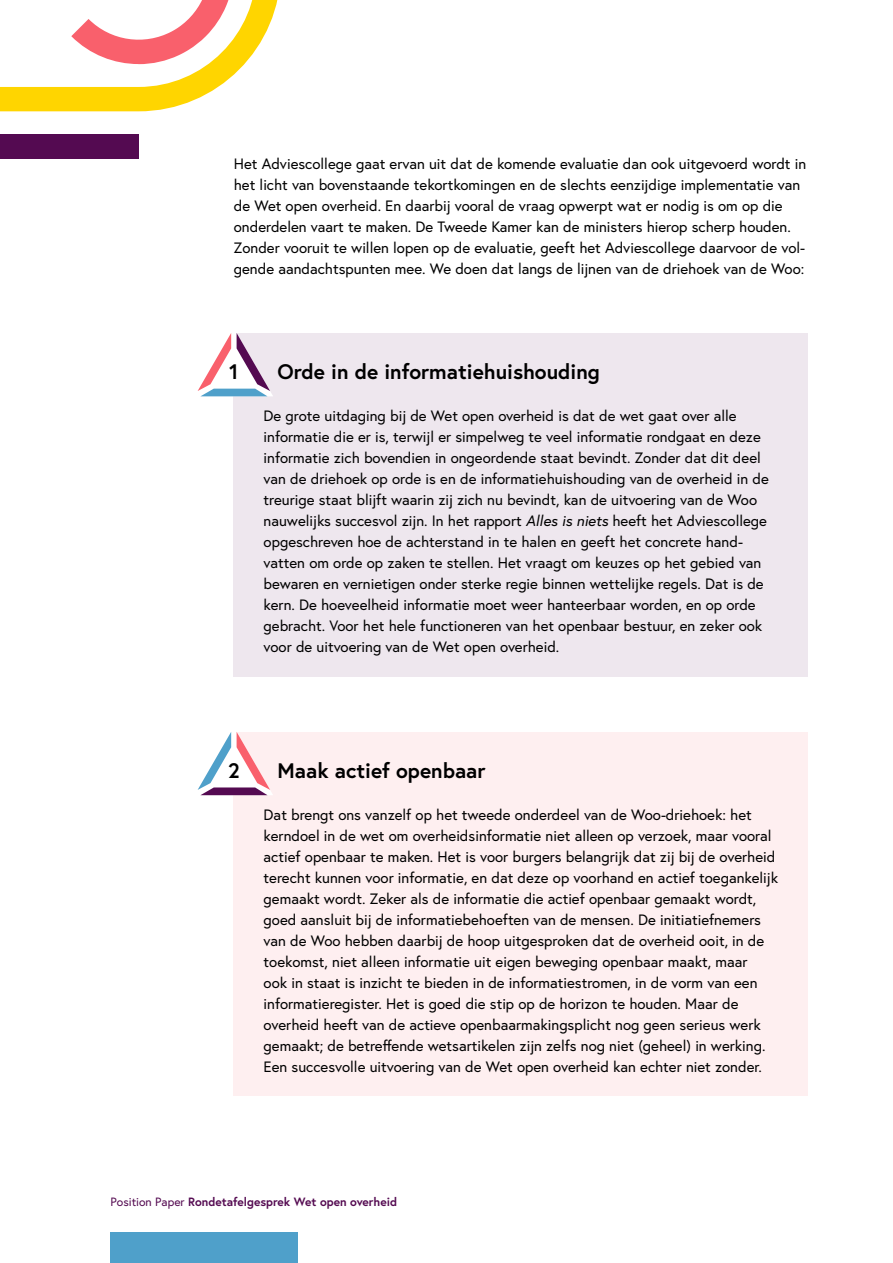
<style>
.page{position:relative;width:893px;height:1263px;background:#fff}
.page>*{position:absolute;margin:0;border:0;box-sizing:border-box;transform-origin:0 0}
.H2_-_Kaderkopje_paars{font:700 21px "Europa";color:#000}
.H2_-_Kaderkopje_roze{font:700 21px "Europa";color:#000}
.P_-_Kadar_plat_roze{font:15px/21px "Europa";color:#000}
.P_-_Kader_plat_paars{font:15px/21px "Europa";color:#000}
.P_-_Plat{font:15px/21px "Europa";color:#000}
.t1{font:700 12px "Europa";color:#540a51}
.s1{font-style:italic}
.s2{font-weight:400}
</style>
<div class="page">
<div style="left:111px;top:1233px;width:187px;height:30px;background:#4fa0ca"></div>
<div style="left:0;top:134px;width:139px;height:25px;background:#540a51"></div>
<svg style="left:0;top:0;width:278px;height:111px"></svg>
<div style="left:234px;top:333px;width:574px;height:344px;background:#eee7ee"></div>
<div style="left:234px;top:732px;width:574px;height:364px;background:#feeff0"></div>
<svg style="left:197px;top:333px;width:76px;height:63px"></svg>
<svg style="left:197px;top:732px;width:76px;height:63px"></svg>
<p class="P_-_Plat" style="left:234px;top:153px;width:574px">Het Adviescollege gaat ervan uit dat de komende evaluatie dan ook uitgevoerd wordt in het licht van bovenstaande tekortkomingen en de slechts eenzijdige implementatie van de Wet open overheid. En daarbij vooral de vraag opwerpt wat er nodig is om op die onderdelen vaart te maken. De Tweede Kamer kan de ministers hierop scherp houden.<br>Zonder vooruit te willen lopen op de evaluatie, geeft het Adviescollege daarvoor de vol&shy;gende aandachtspunten mee. We doen dat langs de lijnen van de driehoek van de Woo:</p>
<h2 class="H2_-_Kaderkopje_paars" style="left:229px;top:357px;width:11px">1</h2>
<h2 class="H2_-_Kaderkopje_paars" style="left:277px;top:357px;width:324px">Orde in de informatiehuishouding</h2>
<p class="P_-_Kader_plat_paars" style="left:264px;top:405px;width:507px">De grote uitdaging bij de Wet open overheid is dat de wet gaat over alle informatie die er is, terwijl er simpelweg te veel informatie rondgaat en deze informatie zich bovendien in ongeordende staat bevindt. Zonder dat dit deel van de driehoek op orde is en de informatiehuishouding van de overheid in de treurige staat blijft waarin zij zich nu bevindt, kan de uitvoering van de Woo nauwelijks succesvol zijn. In het rapport <span class="s1">Alles is niets</span> heeft het Adviescollege opgeschreven hoe de achterstand in te halen en geeft het concrete hand&shy;vatten om orde op zaken te stellen. Het vraagt om keuzes op het gebied van bewaren en vernietigen onder sterke regie binnen wettelijke regels. Dat is de kern. De hoeveelheid informatie moet weer hanteerbaar worden, en op orde gebracht. Voor het hele functioneren van het openbaar bestuur, en zeker ook voor de uitvoering van de Wet open overheid.</p>
<h2 class="H2_-_Kaderkopje_roze" style="left:228px;top:756px;width:13px">2</h2>
<h2 class="H2_-_Kaderkopje_roze" style="left:277px;top:756px;width:210px">Maak actief openbaar</h2>
<p class="P_-_Kadar_plat_roze" style="left:264px;top:804px;width:516px">Dat brengt ons vanzelf op het tweede onderdeel van de Woo-driehoek: het kerndoel in de wet om overheidsinformatie niet alleen op verzoek, maar vooral actief openbaar te maken. Het is voor burgers belangrijk dat zij bij de overheid terecht kunnen voor informatie, en dat deze op voorhand en actief toegankelijk gemaakt wordt. Zeker als de informatie die actief openbaar gemaakt wordt, goed aansluit bij de informatiebehoeften van de mensen. De initiatiefnemers van de Woo hebben daarbij de hoop uitgesproken dat de overheid ooit, in de toekomst, niet alleen informatie uit eigen beweging openbaar maakt, maar<br>ook in staat is inzicht te bieden in de informatiestromen, in de vorm van een informatieregister. Het is goed die stip op de horizon te houden. Maar de overheid heeft van de actieve openbaarmakingsplicht nog geen serieus werk gemaakt; de betreffende wetsartikelen zijn zelfs nog niet (geheel) in werking.<br>Een succesvolle uitvoering van de Wet open overheid kan echter niet zonder.</p>
<p class="t1" style="left:111px;top:1194px;width:288px"><span class="s2">Position Paper</span> Rondetafelgesprek Wet open overheid</p>
</div>
